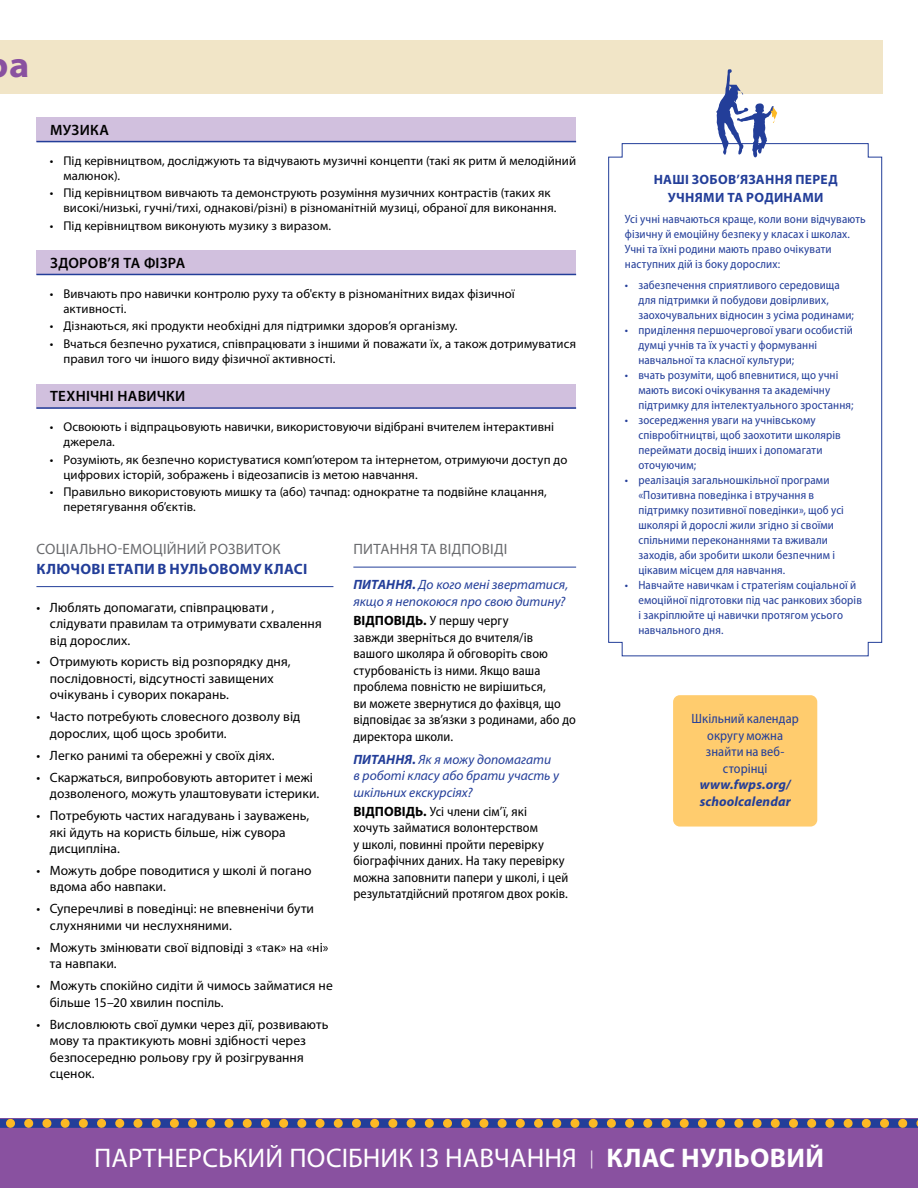
<style>
.page{position:relative;width:918px;height:1188px;background:#fff}
.page>*{position:absolute;margin:0;border:0;box-sizing:border-box;transform-origin:0 0}
.t1{font:700 semi-expanded 36px "Myriad Pro";color:#8951a0}
.t2{font:27px "Myriad Pro";letter-spacing:.005em;color:#fff}
.t3{font:15px "Myriad Pro";letter-spacing:.015em;color:#696a6d}
.t4{font:600 15px "Myriad Pro";letter-spacing:.015em;color:#000}
.t5{font:700 15px "Myriad Pro";letter-spacing:.02em;color:#233e99}
.t6{font:13.5px/16.5px "Myriad Pro";letter-spacing:.005em;color:#000}
.t7{font:semi-condensed 13.5px/16.5px "Myriad Pro";letter-spacing:.005em;color:#000}
.t8{font:italic 13.5px/16.5px "Myriad Pro";color:#233e99}
.t9{font:semi-condensed 13.5px/16.5px "Myriad Pro";letter-spacing:.005em;color:#233e99;text-align:center}
.t10{font:700 13.5px/18px "Myriad Pro";letter-spacing:.025em;color:#233e99;text-align:center}
.t11{font:italic 700 13.5px/16.5px "Myriad Pro";letter-spacing:.01em;color:#233e99}
.t12{font:12.75px/15px "Myriad Pro";letter-spacing:.01em;color:#000}
.t13{font:semi-condensed 12px/15px "Myriad Pro";letter-spacing:.01em;color:#233e99}
.s1{font-weight:700}
.s2{font-weight:700;font-stretch:normal}
.s3{font-family:"Caecilia LT Std";font-weight:300;font-size:18px}
</style>
<div class="page">
<div style="left:36px;top:118px;width:540px;height:24px;background:#d1c0de"></div>
<hr style="left:36px;top:141px;width:540px;height:1px;background:#233e99">
<div style="left:36px;top:250px;width:540px;height:24px;background:#d1c0de"></div>
<hr style="left:36px;top:274px;width:540px;height:1px;background:#233e99">
<div style="left:36px;top:384px;width:540px;height:24px;background:#d1c0de"></div>
<hr style="left:36px;top:407px;width:540px;height:2px;background:#233e99">
<div style="left:0;top:1119px;width:918px;height:69px;background:#8951a0"></div>
<svg style="left:0;top:1119px;width:918px;height:9px;background:#776c6c"></svg>
<hr style="left:353px;top:567px;width:223px;height:1px;background:#233e99">
<hr style="left:36px;top:586px;width:297px;height:1px;background:#233e99">
<div style="left:0;top:40px;width:882px;height:54px;background:#f1e5c7"></div>
<div style="left:673px;top:695px;width:144px;height:132px;background:#ffcc6e;border-radius:7px"></div>
<svg style="left:608px;top:143px;width:274px;height:514px"></svg>
<svg style="left:716px;top:69px;width:61px;height:89px"></svg>
<h1 class="t1" style="left:9px;top:41px;width:22px">а</h1>
<p class="t4" style="left:50px;top:120px;width:60px">МУЗИКА</p>
<p class="t12" style="left:63px;top:153px;width:514px;text-indent:-14px">• Під керівництвом, досліджують та відчувають музичні концепти (такі як ритм й мелодійний малюнок).</p>
<p class="t12" style="left:63px;top:185px;width:494px;text-indent:-14px">• Під керівництвом вивчають та демонструють розуміння музичних контрастів (таких як високі/низькі, гучні/тихі, однакові/різні) в різноманітній музиці, обраної для виконання.</p>
<p class="t12" style="left:50px;top:218px;width:283px">• Під керівництвом виконують музику з виразом.</p>
<p class="t4" style="left:50px;top:253px;width:137px">ЗДОРОВ’Я ТА ФІЗРА</p>
<p class="t12" style="left:63px;top:286px;width:453px;text-indent:-14px">• Вивчають про навички контролю руху та об'єкту в різноманітних видах фізичної активності.</p>
<p class="t12" style="left:50px;top:318px;width:409px">• Дізнаються, які продукти необхідні для підтримки здоров’я організму.</p>
<p class="t12" style="left:63px;top:336px;width:514px;text-indent:-14px">• Вчаться безпечно рухатися, співпрацювати з іншими й поважати їх, а також дотримуватися правил того чи іншого виду фізичної активності.</p>
<p class="t4" style="left:50px;top:387px;width:137px">ТЕХНІЧНІ НАВИЧКИ</p>
<p class="t12" style="left:63px;top:419px;width:492px;text-indent:-14px">• Освоюють і відпрацьовують навички, використовуючи відібрані вчителем інтерактивні джерела.</p>
<p class="t12" style="left:63px;top:452px;width:506px;text-indent:-14px">• Розуміють, як безпечно користуватися комп’ютером та інтернетом, отримуючи доступ до цифрових історій, зображень і відеозаписів із метою навчання.</p>
<p class="t12" style="left:63px;top:484px;width:485px;text-indent:-14px">• Правильно використовують мишку та (або) тачпад: однократне та подвійне клацання, перетягування об’єктів.</p>
<p class="t3" style="left:354px;top:540px;width:155px">ПИТАННЯ ТА ВІДПОВІДІ</p>
<p class="t8" style="left:353px;top:576px;width:216px"><span class="s1">ПИТАННЯ.</span> До кого мені звертатися, якщо я непокоюся про свою дитину?</p>
<p class="t7" style="left:353px;top:612px;width:224px"><span class="s2">ВІДПОВІДЬ.</span> У першу чергу<br>завжди зверніться до вчителя/ів вашого школяра й обговоріть свою стурбованість із ними. Якщо ваша проблема повністю не вирішиться,<br>ви можете звернутися до фахівця, що відповідає за зв’язки з родинами, або до директора школи.</p>
<p class="t8" style="left:353px;top:751px;width:207px"><span class="s1">ПИТАННЯ.</span> Як я можу допомагати в роботі класу або брати участь у шкільних екскурсіях?</p>
<p class="t7" style="left:353px;top:803px;width:216px"><span class="s2">ВІДПОВІДЬ.</span> Усі члени сім’ї, які<br>хочуть займатися волонтерством<br>у школі, повинні пройти перевірку біографічних даних. На таку перевірку можна заповнити папери у школі, і цей результатдійсний протягом двох років.</p>
<p class="t3" style="left:37px;top:540px;width:245px">СОЦІАЛЬНО-ЕМОЦІЙНИЙ РОЗВИТОК</p>
<p class="t5" style="left:37px;top:559px;width:272px">КЛЮЧОВІ ЕТАПИ В НУЛЬОВОМУ КЛАСІ</p>
<p class="t6" style="left:50px;top:599px;width:273px;text-indent:-14px">• Люблять допомагати, співпрацювати , слідувати правилам та отримувати схвалення від дорослих.</p>
<p class="t6" style="left:50px;top:653px;width:242px;text-indent:-14px">• Отримують користь від розпорядку дня, послідовності, відсутності завищених очікувань і суворих покарань.</p>
<p class="t6" style="left:50px;top:708px;width:252px;text-indent:-14px">• Часто потребують словесного дозволу від дорослих, щоб щось зробити.</p>
<p class="t6" style="left:36px;top:747px;width:240px">• Легко ранимі та обережні у своїх діях.</p>
<p class="t6" style="left:50px;top:769px;width:271px;text-indent:-14px">• Скаржаться, випробовують авторитет і межі дозволеного, можуть улаштовувати істерики.</p>
<p class="t6" style="left:50px;top:807px;width:261px;text-indent:-14px">• Потребують частих нагадувань і зауважень, які йдуть на користь більше, ніж сувора дисципліна.</p>
<p class="t6" style="left:50px;top:862px;width:263px;text-indent:-14px">• Можуть добре поводитися у школі й погано вдома або навпаки.</p>
<p class="t6" style="left:50px;top:900px;width:266px;text-indent:-14px">• Суперечливі в поведінці: не впевненічи бути слухняними чи неслухняними.</p>
<p class="t6" style="left:50px;top:939px;width:280px;text-indent:-14px">• Можуть змінювати свої відповіді з «так» на «ні» та навпаки.</p>
<p class="t6" style="left:50px;top:977px;width:284px;text-indent:-14px">• Можуть спокійно сидіти й чимось займатися не більше 15–20 хвилин поспіль.</p>
<p class="t6" style="left:50px;top:1016px;width:280px;text-indent:-14px">• Висловлюють свої думки через дії, розвивають мову та практикують мовні здібності через безпосередню рольову гру й розігрування сценок.</p>
<p class="t10" style="left:654px;top:170px;width:186px">НАШІ ЗОБОВ’ЯЗАННЯ ПЕРЕД<br>УЧНЯМИ ТА РОДИНАМИ</p>
<p class="t13" style="left:625px;top:211px;width:242px">Усі учні навчаються краще, коли вони відчувають фізичну й емоційну безпеку у класах і школах.<br>Учні та їхні родини мають право очікувати наступних дій із боку дорослих:</p>
<p class="t13" style="left:638px;top:278px;width:217px;text-indent:-14px">• забезпечення сприятливого середовища для підтримки й побудови довірливих, заохочувальних відносин з усіма родинами;</p>
<p class="t13" style="left:638px;top:323px;width:216px;text-indent:-14px">• приділення першочергової уваги особистій думці учнів та їх участі у формуванні навчальної та класної культури;</p>
<p class="t13" style="left:638px;top:368px;width:217px;text-indent:-14px">• вчать розуміти, щоб впевнитися, що учні мають високі очікування та академічну підтримку для інтелектуального зростання;</p>
<p class="t13" style="left:638px;top:413px;width:204px;text-indent:-14px">• зосередження уваги на учнівському співробітництві, щоб заохотити школярів переймати досвід інших і допомагати оточуючим;</p>
<p class="t13" style="left:638px;top:473px;width:207px;text-indent:-14px">• реалізація загальношкільної програми «Позитивна поведінка і втручання в підтримку позитивної поведінки», щоб усі школярі й дорослі жили згідно зі своїми спільними переконаннями та вживали заходів, аби зробити школи безпечним і цікавим місцем для навчання.</p>
<p class="t13" style="left:638px;top:578px;width:225px;text-indent:-14px">• Навчайте навичкам і стратегіям соціальної й емоційної підготовки під час ранкових зборів і закріплюйте ці навички протягом усього навчального дня.</p>
<p class="t9" style="left:692px;top:710px;width:109px">Шкільний календар округу можна знайти на веб&shy;сторінці</p>
<p class="t11" style="left:700px;top:776px;width:93px">www.fwps.org/ schoolcalendar</p>
<h2 class="t2" style="left:94px;top:1141px;width:731px">ПАРТНЕРСЬКИЙ ПОСІБНИК ІЗ НАВЧАННЯ <span class="s3">|</span> <span class="s1">КЛАС НУЛЬОВИЙ</span></h2>
</div>
